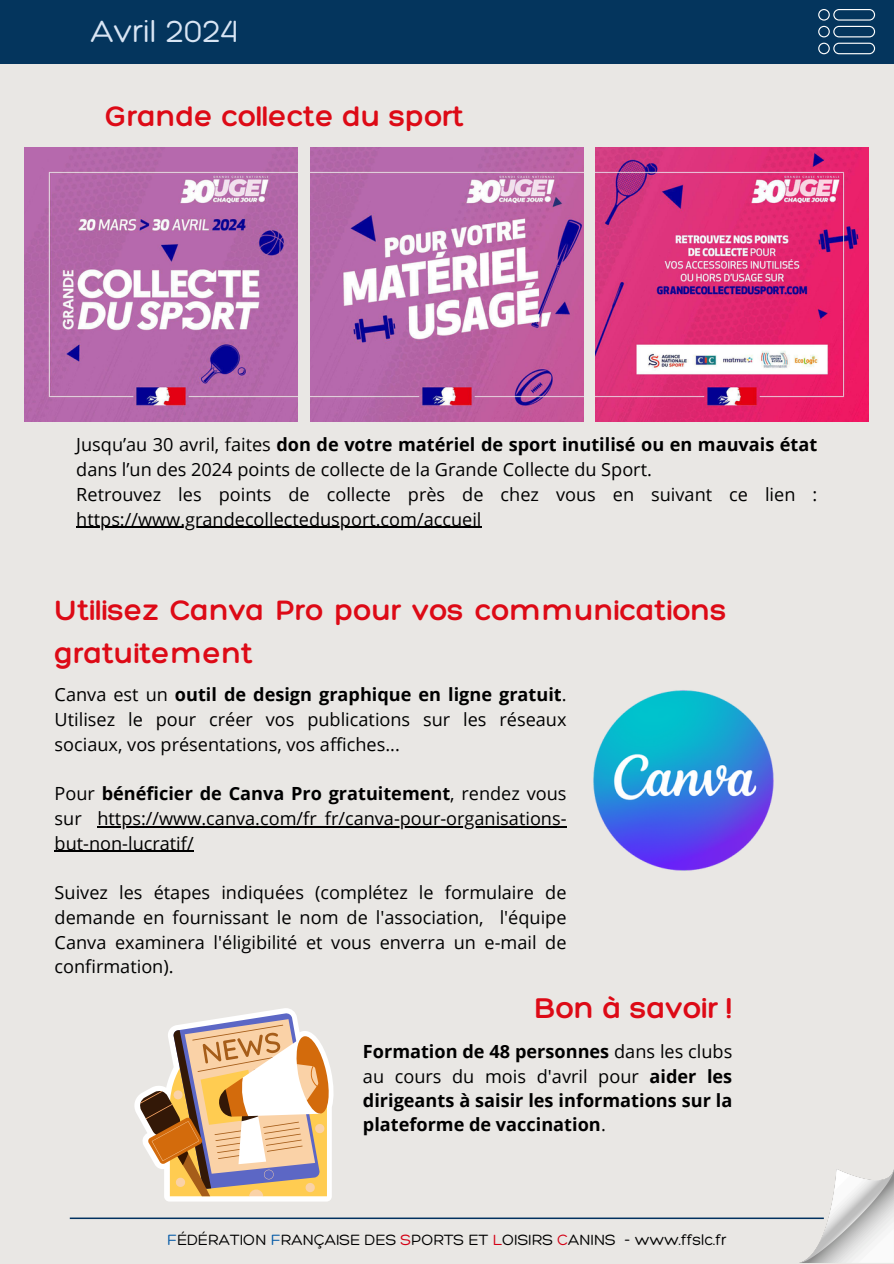
<style>
.page{position:relative;width:894px;height:1264px;background:#fff}
.page>*{position:absolute;margin:0;border:0;box-sizing:border-box;transform-origin:0 0}
.t1{font:300 33px "Hero";color:#d9e5f4}
.t2{font:300 30.9px "Hero";color:#dd0a16}
.t3{font:300 30.45px/42.3px "Hero";color:#dd0a16}
.t4{font:18.15px/24.8px "Open Sans";color:#000}
.t5{font:700 18.15px/24.2px "Open Sans";color:#000}
.t6{font:300 16.2px "Hero";color:#000}
.s1{font-weight:700}
.s2{font-weight:400}
.s3{color:#0057a5}
.s4{color:#d30014}
</style>
<div class="page">
<div style="left:0;top:0;width:893px;height:1263px;background:#e9e7e4"></div>
<div style="left:0;top:0;width:893px;height:63px;background:#04355d"></div>
<svg style="left:818px;top:43px;width:56px;height:11px"></svg>
<svg style="left:818px;top:9px;width:56px;height:28px"></svg>
<img style="left:799px;top:1169px;width:93px;height:93px">
<hr style="left:70px;top:1217px;width:753px;height:1px;background:#00315f">
<img style="left:595px;top:148px;width:273px;height:273px">
<img style="left:24px;top:148px;width:274px;height:273px">
<img style="left:310px;top:148px;width:273px;height:273px">
<img style="left:593px;top:690px;width:181px;height:181px">
<hr style="left:76px;top:526px;width:405px;height:2px;background:#000">
<hr style="left:97px;top:826px;width:469px;height:1px;background:#000">
<hr style="left:55px;top:850px;width:139px;height:1px;background:#000">
<svg style="left:134px;top:1008px;width:200px;height:193px"></svg>
<h1 class="t1" style="left:91px;top:11px;width:148px">Avril 2024</h1>
<h2 class="t3" style="left:106px;top:95px;width:360px">Grande collecte du sport</h2>
<h1 class="t4" style="left:76px;top:432px;width:742px">Jusqu’au 30 avril, faites <span class="s1">don de votre matériel de sport inutilisé ou en mauvais état </span>dans l’un des 2024 points de collecte de la Grande Collecte du Sport.<br>Retrouvez les points de collecte près de chez vous en suivant ce lien :</h1>
<h2 class="t4" style="left:76px;top:506px;width:406px">https://www.grandecollectedusport.com/accueil</h2>
<h2 class="t3" style="left:55px;top:588px;width:673px">Utilisez Canva Pro pour vos communications gratuitement</h2>
<p class="t4" style="left:55px;top:681px;width:513px;text-align:justify">Canva est un <span class="s1">outil de design graphique en ligne gratuit</span>.<br>Utilisez le pour créer vos publications sur les réseaux sociaux, vos présentations, vos affiches...</p>
<h1 class="t5" style="left:55px;top:780px;width:513px;line-height:24.8px"><span class="s2">Pour</span> bénéficier de Canva Pro gratuitement<span class="s2">, rendez vous sur</span></h1>
<p class="t4" style="left:55px;top:805px;width:513px;text-indent:43px">https://www.canva.com/fr_fr/canva-pour-organisations&shy;but-non-lucratif/</p>
<p class="t4" style="left:55px;top:879px;width:513px;text-align:justify">Suivez les étapes indiquées (complétez le formulaire de demande en fournissant le nom de l'association, l'équipe Canva examinera l'éligibilité et vous enverra un e-mail de</p>
<h2 class="t4" style="left:55px;top:954px;width:120px">confirmation).</h2>
<p class="t2" style="left:534px;top:988px;width:199px">Bon à savoir !</p>
<p class="t5" style="left:363px;top:1039px;width:371px;text-align:justify">Formation de 48 personnes <span class="s2">dans les clubs au cours du mois d'avril pour</span> aider les dirigeants à saisir les informations sur la plateforme de vaccination<span class="s2">.</span></p>
<h1 class="t6" style="left:167px;top:1229px;width:561px"><span class="s3">F</span>ÉDÉRATION <span class="s3">F</span>RANÇAISE DES <span class="s4">S</span>PORTS ET <span class="s4">L</span>OISIRS <span class="s4">C</span>ANINS - www.ffslc.fr</h1>
</div>
